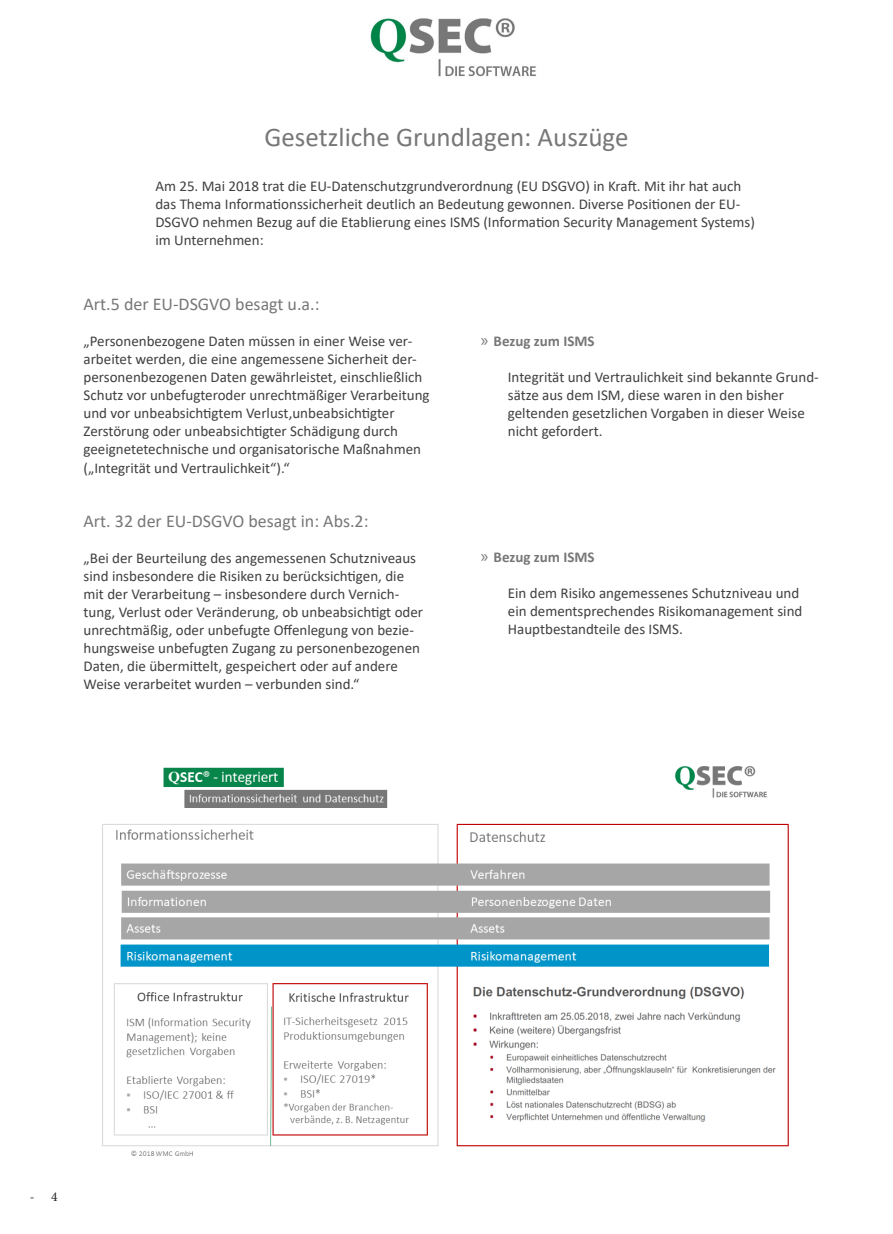
<style>
.page{position:relative;width:893px;height:1234px;background:#fff}
.page>*{position:absolute;margin:0;border:0;box-sizing:border-box;transform-origin:0 0}
.Überschrift_1{font:27px "Calibri";color:#777}
.t1{font:18px "Calibri";color:#777}
.t2{font:15px/18px "Calibri";color:#404040}
.t3{font:700 15px "Calibri";color:#777}
.t4{font:13.5px "Minion Pro";color:#231f20}
.s1{font-family:"Myriad Pro";font-weight:400;font-size:18px}
</style>
<div class="page">
<img style="left:370px;top:18px;width:166px;height:59px">
<img style="left:102px;top:766px;width:687px;height:390px">
<p class="Überschrift_1" style="left:264px;top:118px;width:366px">Gesetzliche Grundlagen: Auszüge</p>
<p class="t2" style="left:155px;top:176px;width:601px">Am 25. Mai 2018 trat die EU-Datenschutzgrundverordnung (EU DSGVO) in Kraft. Mit ihr hat auch das Thema Informationssicherheit deutlich an Bedeutung gewonnen. Diverse Positionen der EU-DSGVO nehmen Bezug auf die Etablierung eines ISMS (Information Security Management Systems) im Unternehmen:</p>
<p class="t1" style="left:84px;top:292px;width:237px">Art.5 der EU-DSGVO besagt u.a.:</p>
<p class="t2" style="left:84px;top:332px;width:348px">„Personenbezogene Daten müssen in einer Weise ver&shy;arbeitet werden, die eine angemessene Sicherheit der&shy;personenbezogenen Daten gewährleistet, einschließlich Schutz vor unbefugteroder unrechtmäßiger Verarbeitung und vor unbeabsichtigtem Verlust,unbeabsichtigter Zerstörung oder unbeabsichtigter Schädigung durch geeignetetechnische und organisatorische Maßnahmen („Integrität und Vertraulichkeit“).“</p>
<p class="t1" style="left:84px;top:508px;width:286px">Art. 32 der EU-DSGVO besagt in: Abs.2:</p>
<p class="t2" style="left:84px;top:548px;width:341px">„Bei der Beurteilung des angemessenen Schutzniveaus sind insbesondere die Risiken zu berücksichtigen, die mit der Verarbeitung – insbesondere durch Vernich&shy;tung, Verlust oder Veränderung, ob unbeabsichtigt oder unrechtmäßig, oder unbefugte Offenlegung von bezie&shy;hungsweise unbefugten Zugang zu personenbezogenen Daten, die übermittelt, gespeichert oder auf andere Weise verarbeitet wurden – verbunden sind.“</p>
<p class="t3" style="left:481px;top:546px;width:115px"><span class="s1">»</span> Bezug zum ISMS</p>
<p class="t3" style="left:481px;top:331px;width:115px"><span class="s1">»</span> Bezug zum ISMS</p>
<p class="t2" style="left:508px;top:368px;width:312px">Integrität und Vertraulichkeit sind bekannte Grund&shy;sätze aus dem ISM, diese waren in den bisher geltenden gesetzlichen Vorgaben in dieser Weise nicht gefordert.</p>
<p class="t2" style="left:508px;top:583px;width:296px">Ein dem Risiko angemessenes Schutzniveau und ein dementsprechendes Risikomanagement sind<br>Hauptbestandteile des ISMS.</p>
<p class="t4" style="left:30px;top:1187px;width:29px">- 4</p>
</div>
